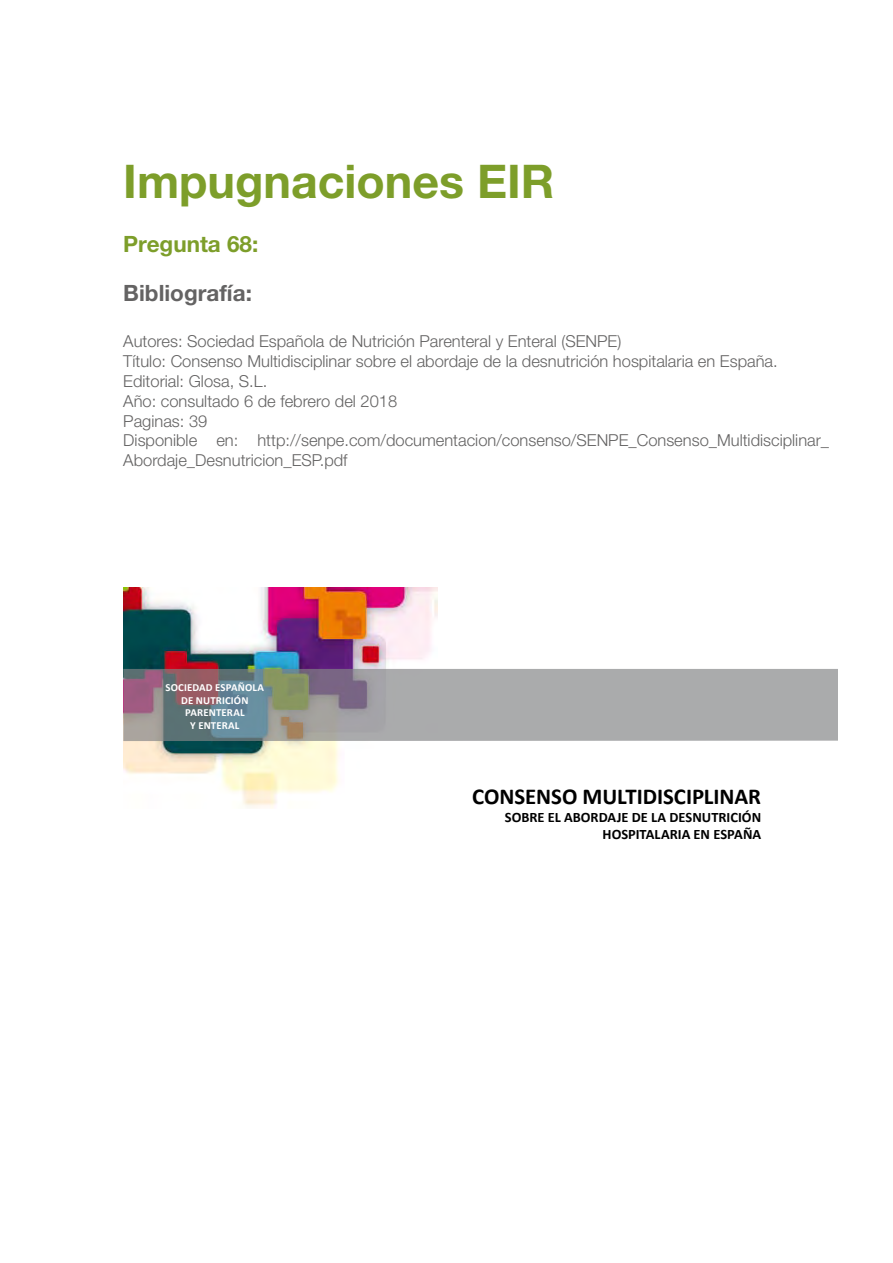
<style>
.page{position:relative;width:893px;height:1263px;background:#fff}
.page>*{position:absolute;margin:0;border:0;box-sizing:border-box;transform-origin:0 0}
.t1{font:700 46.5px "Helvetica Neue";color:#7d9e2a}
.t2{font:700 22.8px "Calibri";letter-spacing:-.005em;color:#000}
.t3{font:700 22.5px "Helvetica Neue";color:#646363}
.t4{font:700 22.5px "Helvetica Neue";color:#7d9e2a}
.t5{font:300 16.5px/19.8px "Helvetica Neue";color:#646363}
.t6{font:700 14.4px/17.2px "Calibri";color:#000;text-align:right}
.t7{font:700 10.8px/12.9px "Calibri";letter-spacing:.01em;color:#fff;text-align:center}
</style>
<div class="page">
<img style="left:123px;top:587px;width:314px;height:221px">
<svg style="left:123px;top:669px;width:715px;height:72px;background:#9c9c9f"></svg>
<h1 class="t1" style="left:123px;top:153px;width:433px">Impugnaciones EIR</h1>
<h3 class="t4" style="left:123px;top:230px;width:137px">Pregunta 68:</h3>
<h3 class="t3" style="left:123px;top:279px;width:130px">Bibliografía:</h3>
<p class="t5" style="left:123px;top:331px;width:707px">Autores: Sociedad Española de Nutrición Parenteral y Enteral (SENPE)<br>Título: Consenso Multidisciplinar sobre el abordaje de la desnutrición hospitalaria en España.<br>Editorial: Glosa, S.L.<br>Año: consultado 6 de febrero del 2018<br>Paginas: 39<br>Disponible en: http://senpe.com/documentacion/consenso/SENPE_Consenso_Multidisciplinar_ Abordaje_Desnutricion_ESP.pdf</p>
<p class="t7" style="left:166px;top:680px;width:100px">SOCIEDAD ESPAÑOLA<br>DE NUTRICIÓN<br>PARENTERAL<br>Y ENTERAL</p>
<h2 class="t2" style="left:472px;top:783px;width:290px">CONSENSO MULTIDISCIPLINAR</h2>
<p class="t6" style="left:505px;top:808px;width:258px">SOBRE EL ABORDAJE DE LA DESNUTRICIÓN<br>HOSPITALARIA EN ESPAÑA</p>
</div>
